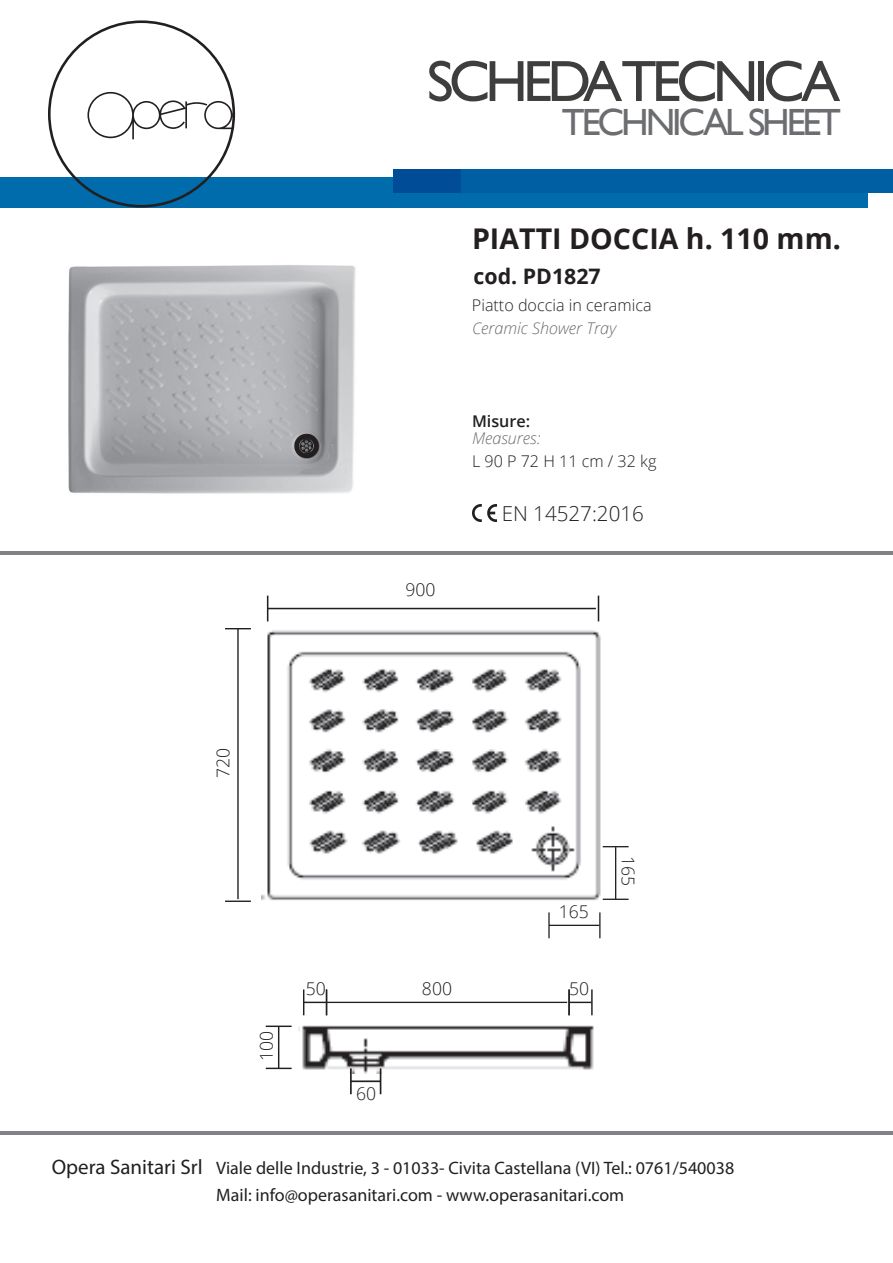
<style>
.page{position:relative;width:893px;height:1263px;background:#fff}
.page>*{position:absolute;margin:0;border:0;box-sizing:border-box;transform-origin:0 0}
.t1{font:58.35px "Gill Sans";letter-spacing:-.085em;color:#3e3e3f}
.t2{font:37.95px "Gill Sans";letter-spacing:-.085em;color:#6c6d70}
.t3{font:700 28.5px "Open Sans";color:#231f20}
.t4{font:700 21.3px "Open Sans";color:#231f20}
.t5{font:300 20.55px "Open Sans";color:#231f20}
.t6{font:18px/27px "Myriad Pro";color:#231f20}
.t7{font:300 17.55px "Open Sans";color:#231f20}
.t8{font:300 16.2px "Open Sans";color:#231f20}
.t9{font:italic 300 16.2px "Open Sans";color:#6c6d70}
.t10{font:600 16.2px "Open Sans";color:#231f20}
.s1{font-size:21px}
</style>
<div class="page">
<div style="left:0;top:177px;width:868px;height:31px;background:#006cac"></div>
<div style="left:393px;top:169px;width:500px;height:24px;background:#005fa3"></div>
<div style="left:393px;top:169px;width:67px;height:24px;background:#004c97"></div>
<hr style="left:0;top:1131px;width:893px;height:3px;background:#808285">
<hr style="left:0;top:551px;width:893px;height:3px;background:#808285">
<img style="left:68px;top:265px;width:288px;height:229px">
<img style="left:262px;top:630px;width:345px;height:271px">
<svg style="left:267px;top:596px;width:1px;height:25px"></svg>
<svg style="left:598px;top:596px;width:1px;height:25px"></svg>
<hr style="left:268px;top:608px;width:328px;height:1px;background:#231f20">
<hr style="left:548px;top:912px;width:2px;height:26px;background:#231f20">
<svg style="left:599px;top:912px;width:1px;height:26px"></svg>
<hr style="left:549px;top:925px;width:50px;height:1px;background:#231f20">
<svg style="left:603px;top:899px;width:26px;height:1px"></svg>
<svg style="left:603px;top:846px;width:26px;height:1px"></svg>
<hr style="left:615px;top:847px;width:1px;height:52px;background:#231f20">
<svg style="left:225px;top:628px;width:26px;height:1px"></svg>
<hr style="left:225px;top:900px;width:26px;height:2px;background:#231f20">
<hr style="left:237px;top:629px;width:2px;height:270px;background:#231f20">
<img style="left:298px;top:1025px;width:296px;height:48px">
<hr style="left:327px;top:1002px;width:240px;height:1px;background:#231f20">
<hr style="left:568px;top:989px;width:2px;height:26px;background:#231f20">
<hr style="left:591px;top:989px;width:2px;height:26px;background:#231f20">
<svg style="left:570px;top:1002px;width:21px;height:1px"></svg>
<svg style="left:303px;top:989px;width:24px;height:26px"></svg>
<hr style="left:350px;top:1068px;width:2px;height:26px;background:#231f20">
<svg style="left:380px;top:1068px;width:1px;height:26px"></svg>
<hr style="left:351px;top:1080px;width:29px;height:2px;background:#231f20">
<hr style="left:266px;top:1025px;width:26px;height:2px;background:#231f20">
<svg style="left:266px;top:1068px;width:26px;height:1px"></svg>
<hr style="left:278px;top:1026px;width:1px;height:42px;background:#231f20">
<svg style="left:48px;top:20px;width:187px;height:188px"></svg>
<div style="left:606px;top:909px;width:102px;height:102px;border:8px solid #231f20;border-radius:50%"></div>
<div style="left:612px;top:942px;width:92px;height:14px;background:#fff"></div>
<img style="left:472px;top:504px;width:24px;height:18px">
<h1 class="t1" style="left:427px;top:47px;width:415px">SCHEDA TECNICA</h1>
<h2 class="t2" style="left:562px;top:100px;width:281px">TECHNICAL SHEET</h2>
<h3 class="t3" style="left:472px;top:218px;width:370px">PIATTI DOCCIA h. 110 mm.</h3>
<p class="t4" style="left:473px;top:261px;width:129px">cod. PD1827</p>
<p class="t8" style="left:472px;top:294px;width:181px">Piatto doccia in ceramica</p>
<p class="t9" style="left:472px;top:316px;width:146px">Ceramic Shower Tray</p>
<p class="t10" style="left:472px;top:410px;width:60px">Misure:</p>
<p class="t9" style="left:472px;top:427px;width:70px">Measures:</p>
<p class="t8" style="left:472px;top:450px;width:186px">L 90 P 72 H 11 cm / 32 kg</p>
<p class="t7" style="left:405px;top:577px;width:32px">900</p>
<p class="t5" style="left:502px;top:499px;width:144px">EN 14527:2016</p>
<p class="t7" style="left:211px;top:778px;width:32px;rotate:-90deg">720</p>
<p class="t7" style="left:254px;top:1061px;width:32px;rotate:-90deg">100</p>
<p class="t7" style="left:559px;top:900px;width:32px">165</p>
<p class="t7" style="left:306px;top:976px;width:22px">50</p>
<p class="t7" style="left:422px;top:976px;width:32px">800</p>
<p class="t7" style="left:569px;top:976px;width:22px">50</p>
<p class="t7" style="left:640px;top:856px;width:32px;rotate:90deg">165</p>
<p class="t7" style="left:356px;top:1082px;width:22px">60</p>
<p class="t6" style="left:216px;top:1154px;width:519px;text-indent:-165px"><span class="s1">Opera Sanitari Srl</span> Viale delle Industrie, 3 - 01033- Civita Castellana (VI) Tel.: 0761/540038<br>Mail: info@operasanitari.com - www.operasanitari.com</p>
</div>
